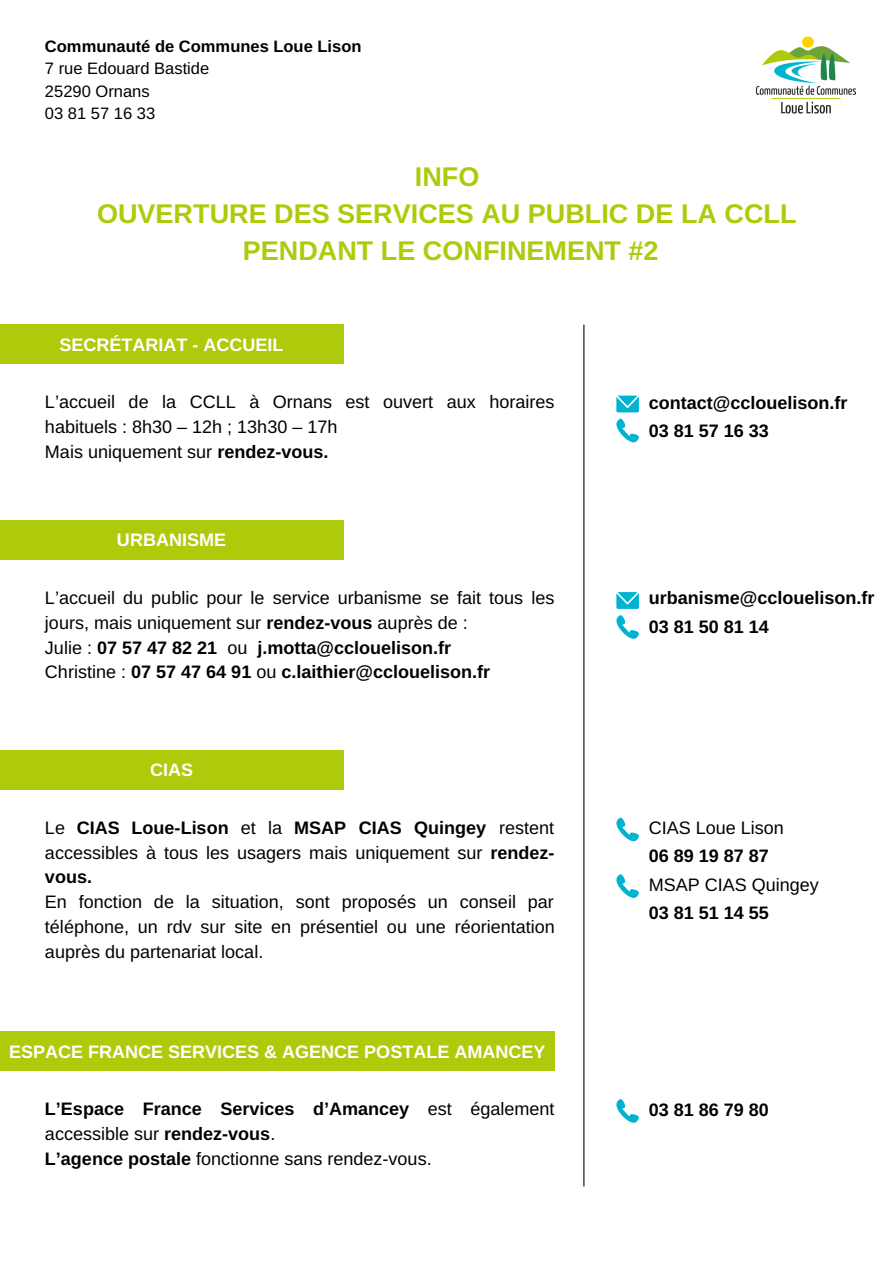
<style>
.page{position:relative;width:894px;height:1264px;background:#fff}
.page>*{position:absolute;margin:0;border:0;box-sizing:border-box;transform-origin:0 0}
.t1{font:700 27px/37.2px "Arimo";color:#afca0a;text-align:center}
.t2{font:18px/24.8px "Arimo";color:#000}
.t3{font:700 18px/24.8px "Arimo";color:#000}
.t4{font:700 18px "Arimo";color:#fff}
.t5{font:16.5px/22.5px "Arimo";color:#000}
.t6{font:700 16.5px "Arimo";color:#000}
.s1{font-weight:700}
.s2{font-weight:400}
</style>
<div class="page">
<img style="left:755px;top:36px;width:101px;height:78px">
<div style="left:0;top:325px;width:343px;height:39px;background:#afca0a"></div>
<div style="left:0;top:520px;width:343px;height:39px;background:#afca0a"></div>
<div style="left:0;top:750px;width:343px;height:39px;background:#afca0a"></div>
<div style="left:0;top:1031px;width:554px;height:40px;background:#afca0a"></div>
<svg style="left:616px;top:395px;width:22px;height:17px"></svg>
<svg style="left:616px;top:418px;width:22px;height:24px"></svg>
<svg style="left:616px;top:592px;width:22px;height:17px"></svg>
<svg style="left:616px;top:615px;width:22px;height:23px"></svg>
<svg style="left:616px;top:817px;width:22px;height:24px"></svg>
<svg style="left:616px;top:874px;width:22px;height:23px"></svg>
<svg style="left:616px;top:1099px;width:22px;height:23px"></svg>
<svg style="left:583px;top:325px;width:1px;height:861px"></svg>
<p class="t6" style="left:45px;top:37px;width:318px">Communauté de Communes Loue Lison</p>
<p class="t5" style="left:45px;top:57px;width:166px">7 rue Edouard Bastide<br>25290 Ornans<br>03 81 57 16 33</p>
<h1 class="t1" style="left:97px;top:158px;width:700px">INFO<br>OUVERTURE DES SERVICES AU PUBLIC DE LA CCLL<br>PENDANT LE CONFINEMENT #2</h1>
<p class="t4" style="left:59px;top:334px;width:225px">SECRÉTARIAT - ACCUEIL</p>
<p class="t2" style="left:45px;top:389px;width:511px">L’accueil de la CCLL à Ornans est ouvert aux horaires habituels : 8h30 – 12h ; 13h30 – 17h<br>Mais uniquement sur <span class="s1">rendez-vous.</span></p>
<p class="t4" style="left:117px;top:530px;width:111px">URBANISME</p>
<p class="t2" style="left:45px;top:585px;width:511px">L’accueil du public pour le service urbanisme se fait tous les jours, mais uniquement sur <span class="s1">rendez-vous</span> auprès de :<br>Julie : <span class="s1">07 57 47 82 21</span> ou <span class="s1">j.motta@cclouelison.fr<br></span>Christine : <span class="s1">07 57 47 64 91</span> ou <span class="s1">c.laithier@cclouelison.fr</span></p>
<p class="t4" style="left:150px;top:760px;width:45px">CIAS</p>
<p class="t2" style="left:45px;top:815px;width:511px;text-align:justify">Le <span class="s1">CIAS Loue-Lison</span> et la <span class="s1">MSAP CIAS Quingey</span> restent accessibles à tous les usagers mais uniquement sur <span class="s1">rendez&shy;vous.</span></p>
<p class="t2" style="left:45px;top:889px;width:511px;text-align:justify">En fonction de la situation, sont proposés un conseil par téléphone, un rdv sur site en présentiel ou une réorientation auprès du partenariat local.</p>
<p class="t4" style="left:9px;top:1041px;width:537px">ESPACE FRANCE SERVICES &amp; AGENCE POSTALE AMANCEY</p>
<p class="t3" style="left:45px;top:1096px;width:511px">L’Espace France Services d’Amancey <span class="s2">est également accessible sur</span> rendez-vous<span class="s2">.<br></span>L’agence postale <span class="s2">fonctionne sans rendez-vous.</span></p>
<p class="t3" style="left:648px;top:388px;width:200px;line-height:28.2px">contact@cclouelison.fr<br>03 81 57 16 33</p>
<p class="t3" style="left:648px;top:584px;width:227px;line-height:28.2px">urbanisme@cclouelison.fr<br>03 81 50 81 14</p>
<p class="t2" style="left:648px;top:815px;width:137px">CIAS Loue Lison</p>
<p class="t3" style="left:648px;top:843px;width:122px">06 89 19 87 87</p>
<p class="t2" style="left:648px;top:872px;width:172px">MSAP CIAS Quingey</p>
<p class="t3" style="left:648px;top:900px;width:122px">03 81 51 14 55</p>
<p class="t3" style="left:648px;top:1097px;width:122px">03 81 86 79 80</p>
</div>
